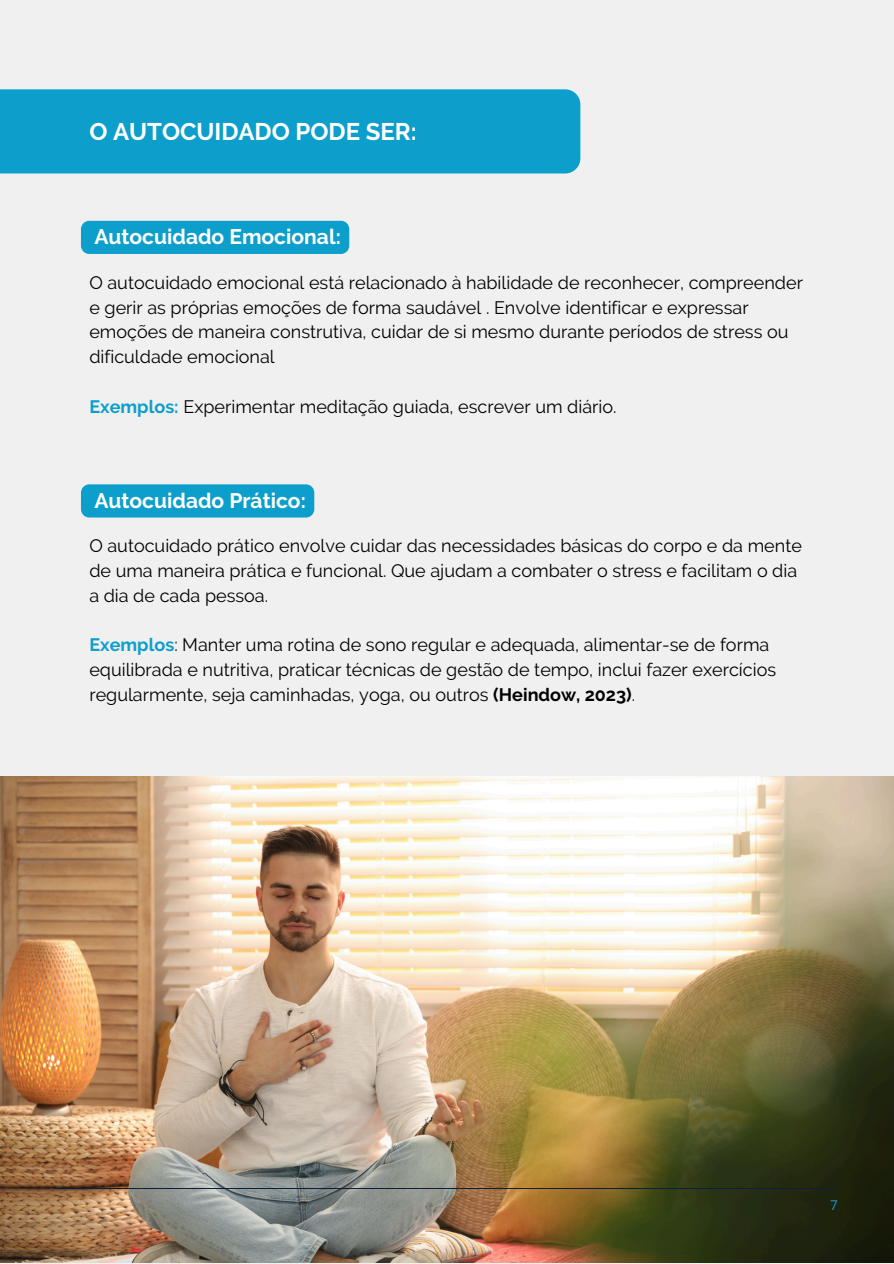
<style>
.page{position:relative;width:894px;height:1264px;background:#fff}
.page>*{position:absolute;margin:0;border:0;box-sizing:border-box;transform-origin:0 0}
.t1{font:700 24px "Raleway";color:#fff}
.t2{font:700 21px "Raleway";color:#fff}
.t3{font:18px/24.8px "Raleway";color:#000}
.t4{font:13.5px "Open Sans";color:#0d9fcb}
.s1{font-weight:700;color:#0d9fcb}
.s2{font-weight:700}
</style>
<div class="page">
<div style="left:0;top:0;width:893px;height:1263px;background:#f0f0f0"></div>
<img style="left:0;top:776px;width:893px;height:486px">
<div style="left:0;top:89px;width:580px;height:84px;background:#0d9fcb"></div>
<hr style="left:55px;top:1187px;width:785px;height:1px;background:#0e2037">
<div style="left:81px;top:221px;width:268px;height:33px;background:#0d9fcb;border-radius:8px"></div>
<div style="left:81px;top:484px;width:233px;height:33px;background:#0d9fcb;border-radius:8px"></div>
<p class="t1" style="left:89px;top:117px;width:329px">O AUTOCUIDADO PODE SER:</p>
<p class="t2" style="left:94px;top:224px;width:248px">Autocuidado Emocional:</p>
<p class="t3" style="left:89px;top:270px;width:715px">O autocuidado emocional está relacionado à habilidade de reconhecer, compreender e gerir as próprias emoções de forma saudável . Envolve identificar e expressar emoções de maneira construtiva, cuidar de si mesmo durante períodos de stress ou dificuldade emocional</p>
<p class="t3" style="left:89px;top:394px;width:528px"><span class="s1">Exemplos:</span> Experimentar meditação guiada, escrever um diário.</p>
<p class="t2" style="left:94px;top:488px;width:213px">Autocuidado Prático:</p>
<p class="t3" style="left:89px;top:533px;width:714px">O autocuidado prático envolve cuidar das necessidades básicas do corpo e da mente de uma maneira prática e funcional. Que ajudam a combater o stress e facilitam o dia a dia de cada pessoa.</p>
<h2 class="t3" style="left:89px;top:632px;width:688px"><span class="s1">Exemplos</span>: Manter uma rotina de sono regular e adequada, alimentar-se de forma equilibrada e nutritiva, praticar técnicas de gestão de tempo, inclui fazer exercícios regularmente, seja caminhadas, yoga, ou outros <span class="s2">(Heindow, 2023)</span>.</h2>
<h2 class="t4" style="left:829px;top:1195px;width:9px">7</h2>
</div>
